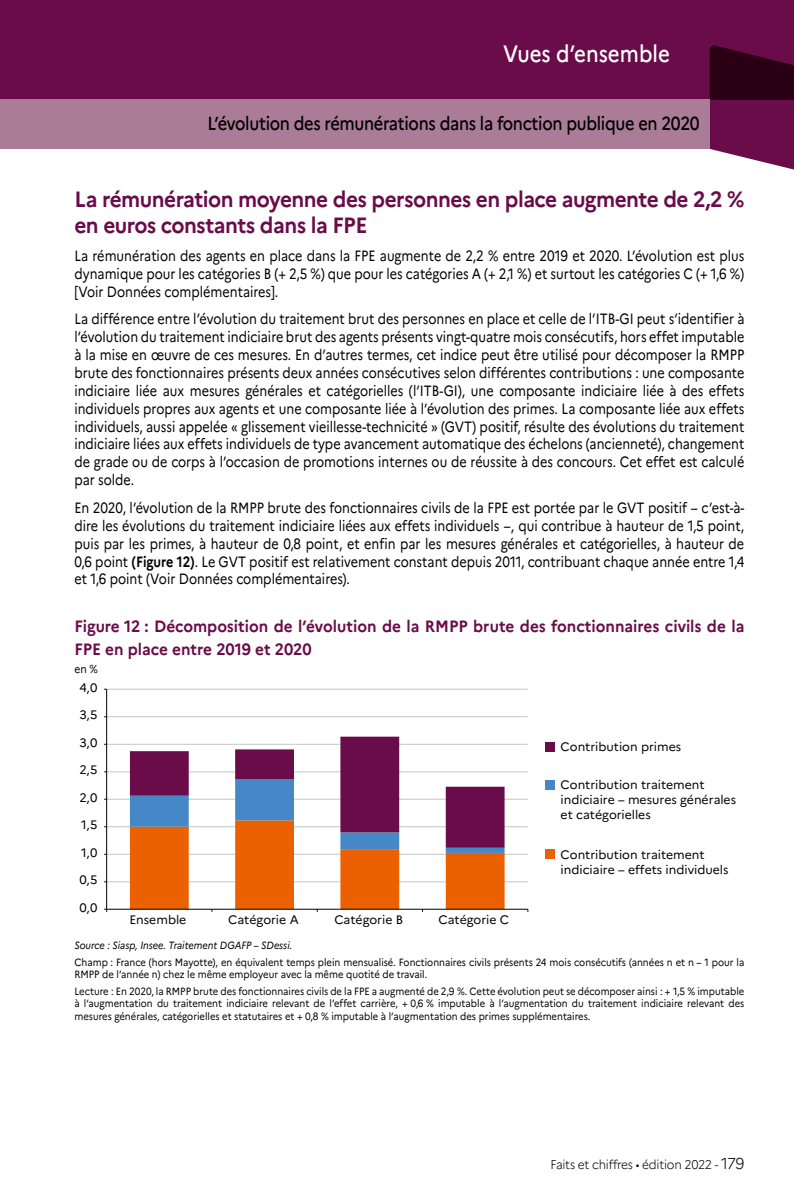
<style>
.page{position:relative;width:794px;height:1191px;background:#fff}
.page>*{position:absolute;margin:0;border:0;box-sizing:border-box;transform-origin:0 0}
.t1{font:500 23.62px "Marianne";color:#fff;scale:.87 1}
._04_Titre_2_Partie_2{font:700 22.05px/26.2px "Marianne";letter-spacing:-.025em;color:#690c49;scale:.94 1}
.t2{font:500 18.9px "Marianne";letter-spacing:-.02em;color:#000;scale:.87 1}
._05_Titre{font:700 16.45px/22.8px "Marianne";color:#690c49;scale:.94 1}
._04_TC{font:14.88px/17.8px "Marianne";color:#000;text-align:justify;scale:.85 1}
.t3{font:300 12.6px "Marianne";letter-spacing:-.02em;color:#000;scale:.94 1}
.t4{font:12.25px/14.7px "Marianne";letter-spacing:-.005em;color:#000}
._05_Cell_FaG{font:11.38px "Marianne";color:#000;scale:.9 1}
._05_Note{font:10.5px/12.6px "Marianne";color:#000;scale:.9 1}
._05_Source{font:italic 10.5px "Marianne";color:#000;scale:.9 1}
.s1{font-weight:700}
.s2{font-size:15.75px}
</style>
<div class="page">
<div style="left:0;top:0;width:794px;height:99px;background:#690c49"></div>
<svg style="left:709px;top:45px;width:85px;height:125px"></svg>
<div style="left:0;top:99px;width:709px;height:50px;background:#ab7c98"></div>
<hr style="left:107px;top:689px;width:421px;height:1px;background:#c5c6c6">
<hr style="left:107px;top:716px;width:421px;height:1px;background:#c5c6c6">
<hr style="left:107px;top:744px;width:421px;height:1px;background:#c5c6c6">
<hr style="left:107px;top:771px;width:421px;height:1px;background:#c5c6c6">
<hr style="left:107px;top:799px;width:421px;height:1px;background:#c5c6c6">
<hr style="left:107px;top:826px;width:421px;height:1px;background:#c5c6c6">
<hr style="left:107px;top:854px;width:421px;height:1px;background:#c5c6c6">
<hr style="left:107px;top:881px;width:421px;height:1px;background:#c5c6c6">
<svg style="left:130px;top:736px;width:374px;height:43px"></svg>
<hr style="left:106px;top:689px;width:1px;height:220px;background:#000">
<hr style="left:107px;top:908px;width:421px;height:1px;background:#000">
<svg style="left:130px;top:779px;width:374px;height:133px"></svg>
<div style="left:545px;top:742px;width:10px;height:9px;background:#690c49"></div>
<div style="left:545px;top:780px;width:10px;height:9px;background:#4587c7"></div>
<div style="left:545px;top:849px;width:10px;height:9px;background:#eb6000"></div>
<h1 class="t1" style="left:503px;top:39px;width:193px">Vues d’ensemble</h1>
<p class="t2" style="left:207px;top:112px;width:567px">L’évolution des rémunérations dans la fonction publique en 2020</p>
<h4 class="_04_Titre_2_Partie_2" style="left:74px;top:186px;width:714px">La rémunération moyenne des personnes en place augmente de 2,2 % en euros constants dans la FPE</h4>
<p class="_04_TC" style="left:74px;top:247px;width:789px">La rémunération des agents en place dans la FPE augmente de 2,2 % entre 2019 et 2020. L’évolution est plus dynamique pour les catégories B (+ 2,5 %) que pour les catégories A (+ 2,1 %) et surtout les catégories C (+ 1,6 %) [Voir Données complémentaires].</p>
<p class="_04_TC" style="left:74px;top:310px;width:789px">La différence entre l’évolution du traitement brut des personnes en place et celle de l’ITB-GI peut s’identifier à l’évolution du traitement indiciaire brut des agents présents vingt-quatre mois consécutifs, hors effet imputable à la mise en œuvre de ces mesures. En d’autres termes, cet indice peut être utilisé pour décomposer la RMPP brute des fonctionnaires présents deux années consécutives selon différentes contributions : une composante indiciaire liée aux mesures générales et catégorielles (l’ITB-GI), une composante indiciaire liée à des effets individuels propres aux agents et une composante liée à l’évolution des primes. La composante liée aux effets individuels, aussi appelée « glissement vieillesse-technicité » (GVT) positif, résulte des évolutions du traitement indiciaire liées aux effets individuels de type avancement automatique des échelons (ancienneté), changement de grade ou de corps à l’occasion de promotions internes ou de réussite à des concours. Cet effet est calculé par solde.</p>
<p class="_04_TC" style="left:74px;top:499px;width:789px">En 2020, l’évolution de la RMPP brute des fonctionnaires civils de la FPE est portée par le GVT positif − c’est-à&shy;dire les évolutions du traitement indiciaire liées aux effets individuels −, qui contribue à hauteur de 1,5 point, puis par les primes, à hauteur de 0,8 point, et enfin par les mesures générales et catégorielles, à hauteur de 0,6 point <span class="s1">(Figure 12)</span>. Le GVT positif est relativement constant depuis 2011, contribuant chaque année entre 1,4 et 1,6 point (Voir Données complémentaires).</p>
<p class="_05_Titre" style="left:74px;top:614px;width:714px">Figure 12 : Décomposition de l’évolution de la RMPP brute des fonctionnaires civils de la<br>FPE en place entre 2019 et 2020</p>
<p class="_05_Cell_FaG" style="left:74px;top:662px;width:28px">en %</p>
<p class="t4" style="left:79px;top:680px;width:20px">4,0</p>
<p class="t4" style="left:79px;top:707px;width:20px">3,5</p>
<p class="t4" style="left:79px;top:735px;width:20px">3,0</p>
<p class="t4" style="left:79px;top:762px;width:20px">2,5</p>
<p class="t4" style="left:79px;top:790px;width:20px">2,0</p>
<p class="t4" style="left:81px;top:817px;width:18px">1,5</p>
<p class="t4" style="left:81px;top:845px;width:18px">1,0</p>
<p class="t4" style="left:79px;top:872px;width:20px">0,5</p>
<p class="t4" style="left:79px;top:900px;width:20px">0,0</p>
<p class="t4" style="left:129px;top:912px;width:58px">Ensemble</p>
<p class="t4" style="left:228px;top:912px;width:72px">Catégorie A</p>
<p class="t4" style="left:334px;top:912px;width:70px">Catégorie B</p>
<p class="t4" style="left:438px;top:912px;width:72px">Catégorie C</p>
<p class="t4" style="left:560px;top:739px;width:122px">Contribution primes</p>
<p class="t4" style="left:560px;top:777px;width:177px">Contribution traitement indiciaire – mesures générales et catégorielles</p>
<p class="t4" style="left:560px;top:847px;width:169px">Contribution traitement indiciaire – effets individuels</p>
<p class="_05_Source" style="left:74px;top:939px;width:244px">Source : Siasp, Insee. Traitement DGAFP – SDessi.</p>
<p class="_05_Note" style="left:74px;top:955px;width:746px">Champ : France (hors Mayotte), en équivalent temps plein mensualisé. Fonctionnaires civils présents 24 mois consécutifs (années n et n – 1 pour la<br>RMPP de l’année n) chez le même employeur avec la même quotité de travail.</p>
<p class="_05_Note" style="left:74px;top:984px;width:746px;text-align:justify">Lecture : En 2020, la RMPP brute des fonctionnaires civils de la FPE a augmenté de 2,9 %. Cette évolution peut se décomposer ainsi : + 1,5 % imputable à l’augmentation du traitement indiciaire relevant de l’effet carrière, + 0,6 % imputable à l’augmentation du traitement indiciaire relevant des mesures générales, catégorielles et statutaires et + 0,8 % imputable à l’augmentation des primes supplémentaires.</p>
<p class="t3" style="left:550px;top:1157px;width:208px">Faits et chiffres • édition 2022 - <span class="s2">179</span></p>
</div>
